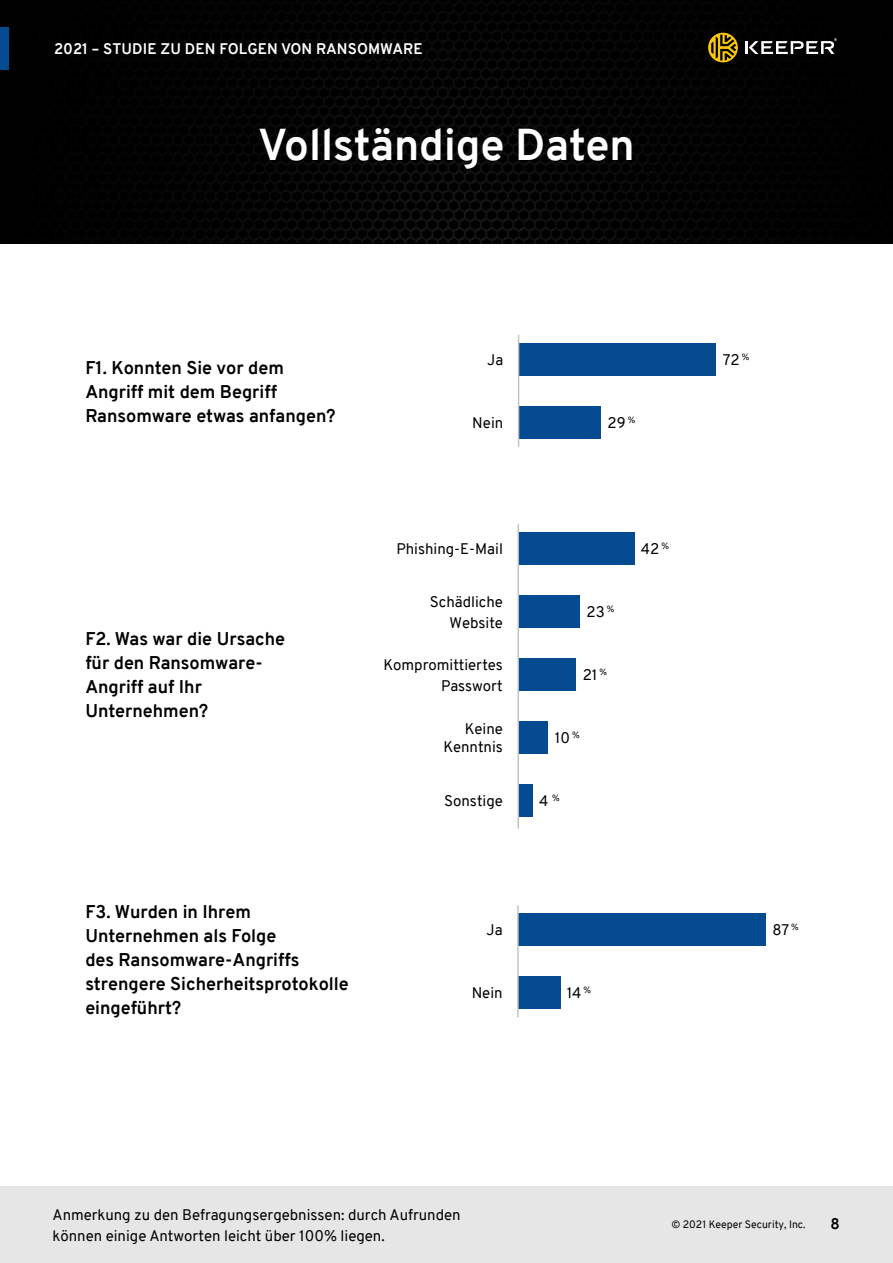
<style>
.page{position:relative;width:893px;height:1263px;background:#fff}
.page>*{position:absolute;margin:0;border:0;box-sizing:border-box;transform-origin:0 0}
.t1{font:700 43.5px "Overpass";color:#fff}
.t2{font:700 18px/24px "Overpass";color:#000}
.t3{font:15px/21px "Overpass";color:#000;text-align:right}
.t4{font:700 15px "Overpass";letter-spacing:.01em;color:#fff}
.t5{font:700 15px "Overpass";color:#000}
.t6{font:10.5px "Overpass";color:#000}
.t7{font:8.7px "Overpass";color:#000}
</style>
<div class="page">
<div style="left:0;top:1186px;width:893px;height:77px;background:#e6e6e6"></div>
<img style="left:0;top:0;width:893px;height:243px">
<div style="left:0;top:28px;width:8px;height:42px;background:#054b91"></div>
<div style="left:519px;top:406px;width:82px;height:32px;background:#054b91"></div>
<div style="left:518px;top:976px;width:42px;height:33px;background:#054b91"></div>
<div style="left:518px;top:343px;width:198px;height:33px;background:#054b91"></div>
<div style="left:518px;top:913px;width:248px;height:33px;background:#054b91"></div>
<hr style="left:518px;top:335px;width:1px;height:112px;background:#c0c0c0">
<hr style="left:517px;top:905px;width:2px;height:112px;background:#c0c0c0">
<div style="left:518px;top:595px;width:62px;height:33px;background:#054b91"></div>
<div style="left:518px;top:658px;width:58px;height:33px;background:#054b91"></div>
<div style="left:518px;top:721px;width:30px;height:33px;background:#054b91"></div>
<div style="left:518px;top:784px;width:15px;height:33px;background:#054b91"></div>
<div style="left:518px;top:532px;width:116px;height:33px;background:#054b91"></div>
<hr style="left:518px;top:524px;width:1px;height:304px;background:#c0c0c0">
<svg style="left:708px;top:33px;width:30px;height:29px"></svg>
<svg style="left:745px;top:38px;width:92px;height:16px"></svg>
<p class="t4" style="left:54px;top:38px;width:370px">2021 – STUDIE ZU DEN FOLGEN VON RANSOMWARE</p>
<h1 class="t1" style="left:258px;top:113px;width:378px">Vollständige Daten</h1>
<p class="t2" style="left:85px;top:355px;width:252px">F1. Konnten Sie vor dem<br>Angriff mit dem Begriff<br>Ransomware etwas anfangen?</p>
<p class="t3" style="left:487px;top:349px;width:18px">Ja</p>
<p class="t3" style="left:472px;top:412px;width:32px">Nein</p>
<p class="t3" style="left:608px;top:412px;width:29px">29 <sup>%</sup></p>
<p class="t2" style="left:85px;top:627px;width:201px">F2. Was war die Ursache für den Ransomware-<br>Angriff auf Ihr<br>Unternehmen?</p>
<p class="t3" style="left:396px;top:539px;width:108px">Phishing-E-Mail</p>
<p class="t3" style="left:641px;top:539px;width:30px">42 <sup>%</sup></p>
<p class="t3" style="left:430px;top:591px;width:75px">Schädliche<br>Website</p>
<p class="t3" style="left:383px;top:654px;width:121px">Kompromittiertes<br>Passwort</p>
<p class="t3" style="left:465px;top:718px;width:40px">Keine</p>
<p class="t3" style="left:443px;top:736px;width:61px">Kenntnis</p>
<p class="t3" style="left:444px;top:790px;width:60px">Sonstige</p>
<p class="t3" style="left:587px;top:602px;width:29px">23 <sup>%</sup></p>
<p class="t3" style="left:583px;top:664px;width:26px">21 <sup>%</sup></p>
<p class="t7" style="left:572px;top:729px;width:9px">%</p>
<p class="t3" style="left:555px;top:727px;width:17px">10</p>
<p class="t3" style="left:539px;top:790px;width:22px">4 <sup>%</sup></p>
<p class="t2" style="left:85px;top:900px;width:265px">F3. Wurden in Ihrem<br>Unternehmen als Folge<br>des Ransomware-Angriffs strengere Sicherheitsprotokolle eingeführt?</p>
<p class="t3" style="left:487px;top:920px;width:18px">Ja</p>
<p class="t3" style="left:472px;top:983px;width:32px">Nein</p>
<p class="t3" style="left:567px;top:983px;width:26px">14 <sup>%</sup></p>
<p class="t3" style="left:723px;top:349px;width:28px">72 <sup>%</sup></p>
<p class="t3" style="left:772px;top:920px;width:28px">87 <sup>%</sup></p>
<p class="t3" style="left:52px;top:1204px;width:410px;text-align:left">Anmerkung zu den Befragungsergebnissen: durch Aufrunden können einige Antworten leicht über 100% liegen.</p>
<p class="t6" style="left:671px;top:1217px;width:136px">© 2021 Keeper Security, Inc.</p>
<p class="t5" style="left:830px;top:1213px;width:11px">8</p>
</div>
